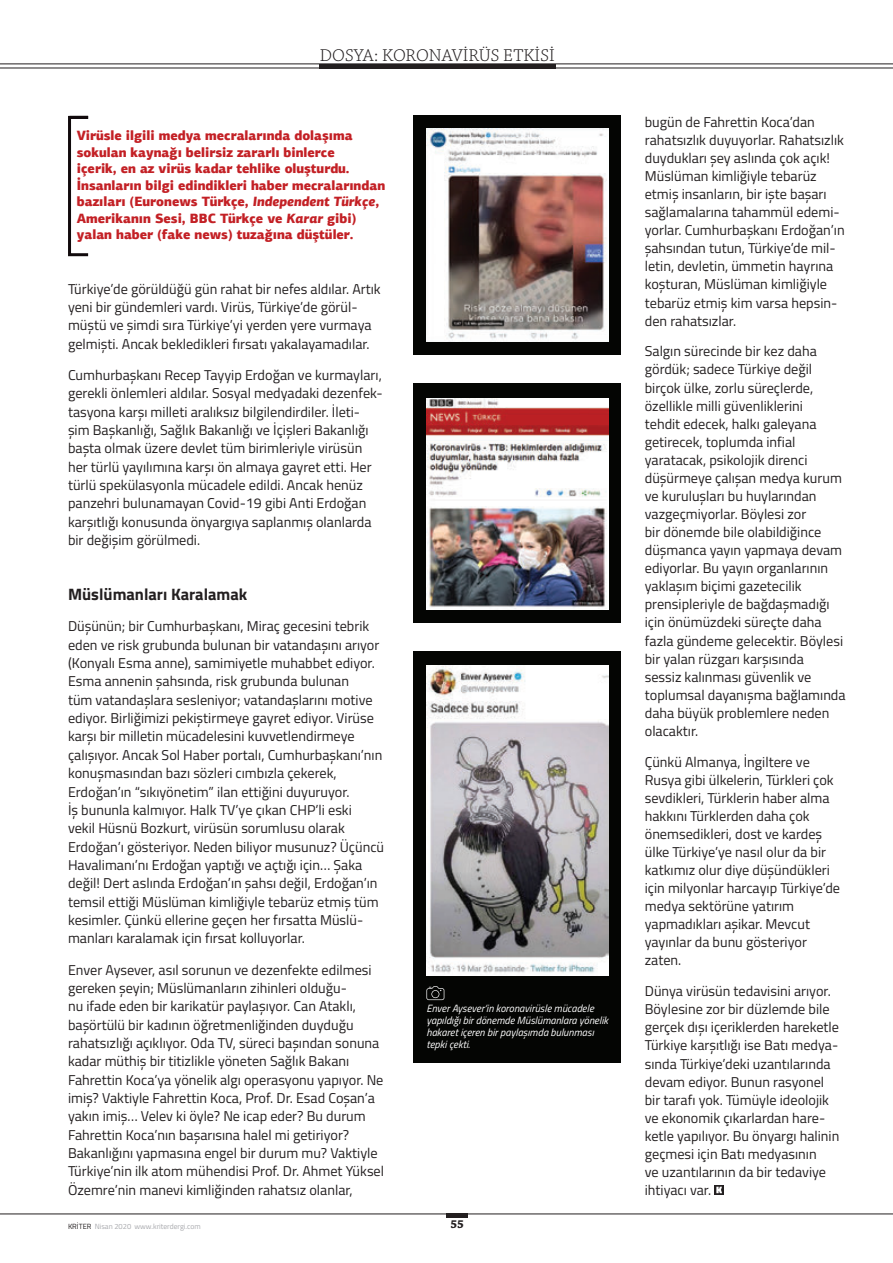
<style>
.page{position:relative;width:893px;height:1263px;background:#fff}
.page>*{position:absolute;margin:0;border:0;box-sizing:border-box;transform-origin:0 0}
.t1{font:300 18px "Chaparral Pro";color:#231f20}
.t2{font:700 16.5px "Titillium Web";color:#231f20}
.t3{font:14.25px/18px "Titillium Web";color:#231f20}
.t4{font:900 13.5px/16.5px "PF Agora Sans Pro";color:#c32025;scale:.95 1}
.t5{font:700 12px "Chaparral Pro";color:#231f20}
.t6{font:italic 10.5px/12px "Titillium Web";color:#fff}
.t7{font:7.5px "Titillium Web";color:#a8a9ad}
.s1{font-style:italic}
.s2{color:#231f20}
</style>
<div class="page">
<svg style="left:714px;top:1185px;width:10px;height:10px"></svg>
<svg style="left:716px;top:1187px;width:6px;height:6px"></svg>
<svg style="left:68px;top:115px;width:21px;height:142px"></svg>
<div style="left:414px;top:652px;width:207px;height:411px;background:#040503"></div>
<img style="left:426px;top:665px;width:182px;height:310px">
<svg style="left:426px;top:986px;width:18px;height:14px"></svg>
<div style="left:414px;top:384px;width:207px;height:239px;background:#040503"></div>
<img style="left:426px;top:398px;width:182px;height:211px">
<div style="left:414px;top:116px;width:207px;height:239px;background:#040503"></div>
<img style="left:426px;top:128px;width:182px;height:214px">
<hr style="left:446px;top:1214px;width:22px;height:4px;background:#231f20">
<hr style="left:0;top:1214px;width:893px;height:1px;background:#231f20">
<hr style="left:0;top:64px;width:893px;height:1px;background:#231f20">
<hr style="left:0;top:68px;width:893px;height:1px;background:#231f20">
<hr style="left:320px;top:64px;width:236px;height:4px;background:#231f20">
<p class="t1" style="left:320px;top:45px;width:236px">DOSYA: KORONAVİRÜS ETKİSİ</p>
<p class="t4" style="left:77px;top:127px;width:326px">Virüsle ilgili medya mecralarında dolaşıma sokulan kaynağı belirsiz zararlı binlerce<br>içerik, en az virüs kadar tehlike oluşturdu.<br>İnsanların bilgi edindikleri haber mecralarından bazıları (Euronews Türkçe, <span class="s1">Independent Türkçe</span>, Amerikanın Sesi, BBC Türkçe ve <span class="s1">Karar</span> gibi) yalan haber (fake news) tuzağına düştüler.</p>
<p class="t3" style="left:68px;top:279px;width:314px">Türkiye’de görüldüğü gün rahat bir nefes aldılar. Artık yeni bir gündemleri vardı. Virüs, Türkiye’de görül&shy;müştü ve şimdi sıra Türkiye’yi yerden yere vurmaya gelmişti. Ancak bekledikleri fırsatı yakalayamadılar.</p>
<p class="t3" style="left:68px;top:365px;width:316px">Cumhurbaşkanı Recep Tayyip Erdoğan ve kurmayları, gerekli önlemleri aldılar. Sosyal medyadaki dezenfek&shy;tasyona karşı milleti aralıksız bilgilendirdiler. İleti&shy;şim Başkanlığı, Sağlık Bakanlığı ve İçişleri Bakanlığı başta olmak üzere devlet tüm birimleriyle virüsün her türlü yayılımına karşı ön almaya gayret etti. Her türlü spekülasyonla mücadele edildi. Ancak henüz panzehri bulunamayan Covid-19 gibi Anti Erdoğan karşıtlığı konusunda önyargıya saplanmış olanlarda bir değişim görülmedi.</p>
<p class="t2" style="left:68px;top:582px;width:181px">Müslümanları Karalamak</p>
<p class="t3" style="left:68px;top:616px;width:318px">Düşünün; bir Cumhurbaşkanı, Miraç gecesini tebrik eden ve risk grubunda bulunan bir vatandaşını arıyor (Konyalı Esma anne), samimiyetle muhabbet ediyor.<br>Esma annenin şahsında, risk grubunda bulunan<br>tüm vatandaşlara sesleniyor; vatandaşlarını motive ediyor. Birliğimizi pekiştirmeye gayret ediyor. Virüse karşı bir milletin mücadelesini kuvvetlendirmeye çalışıyor. Ancak Sol Haber portalı, Cumhurbaşkanı’nın konuşmasından bazı sözleri cımbızla çekerek, Erdoğan’ın “sıkıyönetim” ilan ettiğini duyuruyor.<br>İş bununla kalmıyor. Halk TV’ye çıkan CHP’li eski<br>vekil Hüsnü Bozkurt, virüsün sorumlusu olarak Erdoğan’ı gösteriyor. Neden biliyor musunuz? Üçüncü Havalimanı’nı Erdoğan yaptığı ve açtığı için… Şaka değil! Dert aslında Erdoğan’ın şahsı değil, Erdoğan’ın temsil ettiği Müslüman kimliğiyle tebarüz etmiş tüm kesimler. Çünkü ellerine geçen her fırsatta Müslü&shy;manları karalamak için fırsat kolluyorlar.</p>
<p class="t3" style="left:68px;top:960px;width:318px">Enver Aysever, asıl sorunun ve dezenfekte edilmesi gereken şeyin; Müslümanların zihinleri olduğu-<br>nu ifade eden bir karikatür paylaşıyor. Can Ataklı, başörtülü bir kadının öğretmenliğinden duyduğu rahatsızlığı açıklıyor. Oda TV, süreci başından sonuna kadar müthiş bir titizlikle yöneten Sağlık Bakanı Fahrettin Koca’ya yönelik algı operasyonu yapıyor. Ne imiş? Vaktiyle Fahrettin Koca, Prof. Dr. Esad Coşan’a yakın imiş… Velev ki öyle? Ne icap eder? Bu durum Fahrettin Koca’nın başarısına halel mi getiriyor?<br>Bakanlığını yapmasına engel bir durum mu? Vaktiyle Türkiye’nin ilk atom mühendisi Prof. Dr. Ahmet Yüksel Özemre’nin manevi kimliğinden rahatsız olanlar,</p>
<p class="t7" style="left:68px;top:1221px;width:134px"><span class="s2">KRİTER</span> Nisan 2020 www.kriterdergi.com</p>
<p class="t6" style="left:426px;top:1002px;width:183px">Enver Aysever’in koronavirüsle mücadele yapıldığı bir dönemde Müslümanlara yönelik hakaret içeren bir paylaşımda bulunması tepki çekti.</p>
<p class="t5" style="left:450px;top:1217px;width:15px">55</p>
<p class="t3" style="left:645px;top:112px;width:201px">bugün de Fahrettin Koca’dan rahatsızlık duyuyorlar. Rahatsızlık duydukları şey aslında çok açık!<br>Müslüman kimliğiyle tebarüz etmiş insanların, bir işte başarı sağlamalarına tahammül edemi&shy;yorlar. Cumhurbaşkanı Erdoğan’ın şahsından tutun, Türkiye’de mil&shy;letin, devletin, ümmetin hayrına koşturan, Müslüman kimliğiyle tebarüz etmiş kim varsa hepsin&shy;den rahatsızlar.</p>
<p class="t3" style="left:645px;top:342px;width:202px">Salgın sürecinde bir kez daha gördük; sadece Türkiye değil birçok ülke, zorlu süreçlerde, özellikle milli güvenliklerini<br>tehdit edecek, halkı galeyana getirecek, toplumda infial yaratacak, psikolojik direnci düşürmeye çalışan medya kurum ve kuruluşları bu huylarından vazgeçmiyorlar. Böylesi zor<br>bir dönemde bile olabildiğince düşmanca yayın yapmaya devam ediyorlar. Bu yayın organlarının yaklaşım biçimi gazetecilik prensipleriyle de bağdaşmadığı için önümüzdeki süreçte daha fazla gündeme gelecektir. Böylesi bir yalan rüzgarı karşısında<br>sessiz kalınması güvenlik ve toplumsal dayanışma bağlamında daha büyük problemlere neden olacaktır.</p>
<p class="t3" style="left:645px;top:752px;width:197px">Çünkü Almanya, İngiltere ve<br>Rusya gibi ülkelerin, Türkleri çok sevdikleri, Türklerin haber alma hakkını Türklerden daha çok önemsedikleri, dost ve kardeş ülke Türkiye’ye nasıl olur da bir katkımız olur diye düşündükleri için milyonlar harcayıp Türkiye’de medya sektörüne yatırım yapmadıkları aşikar. Mevcut yayınlar da bunu gösteriyor zaten.</p>
<p class="t3" style="left:645px;top:981px;width:196px">Dünya virüsün tedavisini arıyor.<br>Böylesine zor bir düzlemde bile gerçek dışı içeriklerden hareketle<br>Türkiye karşıtlığı ise Batı medya&shy;sında Türkiye’deki uzantılarında devam ediyor. Bunun rasyonel bir tarafı yok. Tümüyle ideolojik ve ekonomik çıkarlardan hare&shy;ketle yapılıyor. Bu önyargı halinin geçmesi için Batı medyasının<br>ve uzantılarının da bir tedaviye ihtiyacı var.</p>
</div>
